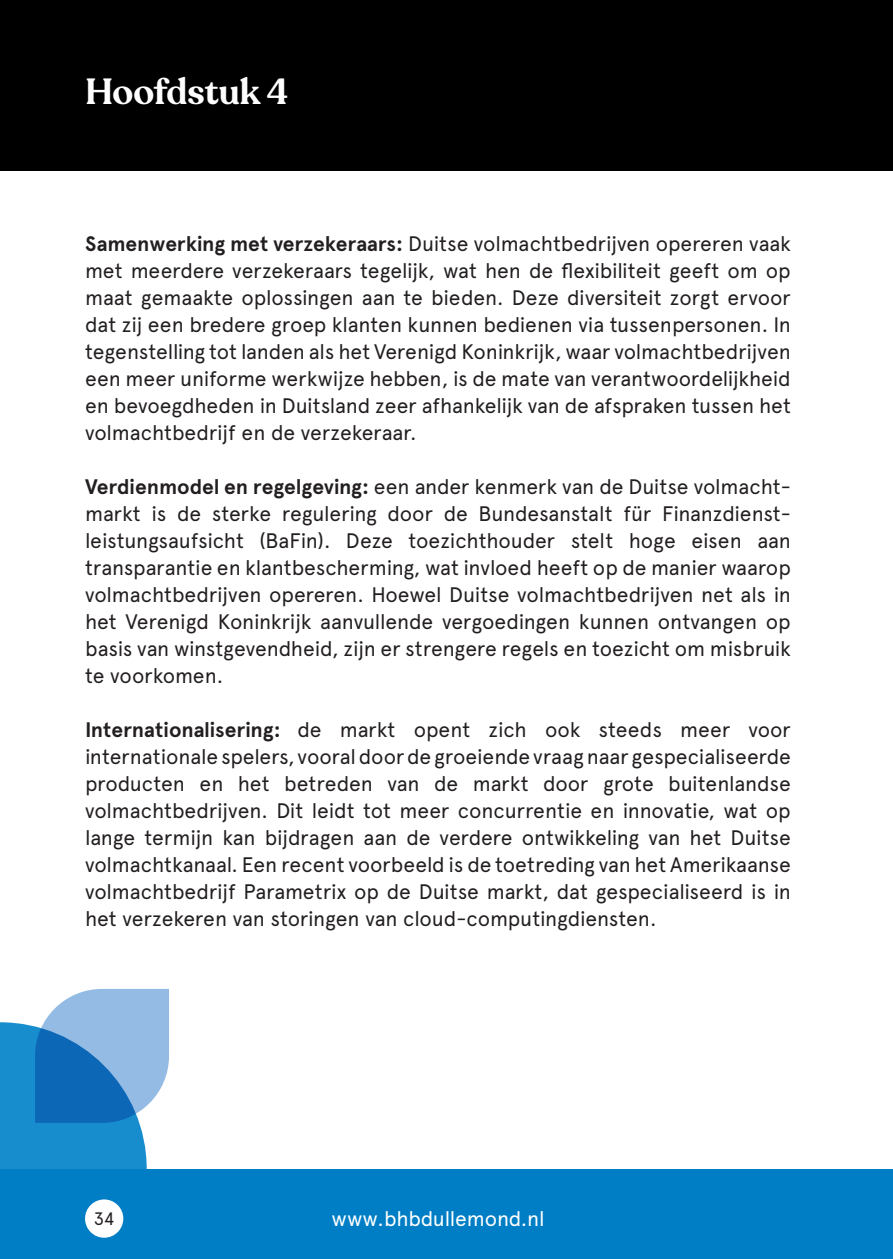
<style>
.page{position:relative;width:893px;height:1259px;background:#fff}
.page>*{position:absolute;margin:0;border:0;box-sizing:border-box;transform-origin:0 0}
.t1{font:600 36px "Recoleta";color:#fff}
.t2{font:21px/27px "Apercu Pro";letter-spacing:-.01em;color:#231f20;text-align:justify}
.t3{font:21px "Apercu Pro";letter-spacing:-.01em;color:#fff}
.t4{font:18px "Apercu Pro";color:#231f20}
.s1{font-weight:700}
</style>
<div class="page">
<svg style="left:0;top:989px;width:169px;height:180px;background:#5aa2d6"></svg>
<div style="left:0;top:0;width:893px;height:170px;background:#000001"></div>
<div style="left:0;top:1169px;width:893px;height:90px;background:#007ec5"></div>
<div style="left:85px;top:1199px;width:38px;height:38px;background:#fff;border-radius:50%"></div>
<p class="t1" style="left:85px;top:69px;width:204px">Hoofdstuk 4</p>
<p class="t2" style="left:85px;top:229px;width:707px"><span class="s1">Samenwerking met verzekeraars:</span> Duitse volmachtbedrijven opereren vaak met meerdere verzekeraars tegelijk, wat hen de flexibiliteit geeft om op maat gemaakte oplossingen aan te bieden. Deze diversiteit zorgt ervoor dat zij een bredere groep klanten kunnen bedienen via tussenpersonen. In tegenstelling tot landen als het Verenigd Koninkrijk, waar volmachtbedrijven een meer uniforme werkwijze hebben, is de mate van verantwoordelijkheid en bevoegdheden in Duitsland zeer afhankelijk van de afspraken tussen het volmachtbedrijf en de verzekeraar.</p>
<p class="t2" style="left:85px;top:472px;width:707px;text-align:left"><span class="s1">Verdienmodel en regelgeving:</span> een ander kenmerk van de Duitse volmacht&shy;markt is de sterke regulering door de Bundesanstalt für Finanzdienst&shy;leistungsaufsicht (BaFin). Deze toezichthouder stelt hoge eisen aan transparantie en klantbescherming, wat invloed heeft op de manier waarop volmachtbedrijven opereren. Hoewel Duitse volmachtbedrijven net als in het Verenigd Koninkrijk aanvullende vergoedingen kunnen ontvangen op basis van winstgevendheid, zijn er strengere regels en toezicht om misbruik te voorkomen.</p>
<p class="t2" style="left:85px;top:715px;width:707px"><span class="s1">Internationalisering:</span> de markt opent zich ook steeds meer voor internationale spelers, vooral door de groeiende vraag naar gespecialiseerde producten en het betreden van de markt door grote buitenlandse volmachtbedrijven. Dit leidt tot meer concurrentie en innovatie, wat op lange termijn kan bijdragen aan de verdere ontwikkeling van het Duitse volmachtkanaal. Een recent voorbeeld is de toetreding van het Amerikaanse volmachtbedrijf Parametrix op de Duitse markt, dat gespecialiseerd is in het verzekeren van storingen van cloud-computingdiensten.</p>
<p class="t4" style="left:94px;top:1205px;width:22px">34</p>
<p class="t3" style="left:331px;top:1202px;width:214px">www.bhbdullemond.nl</p>
</div>
